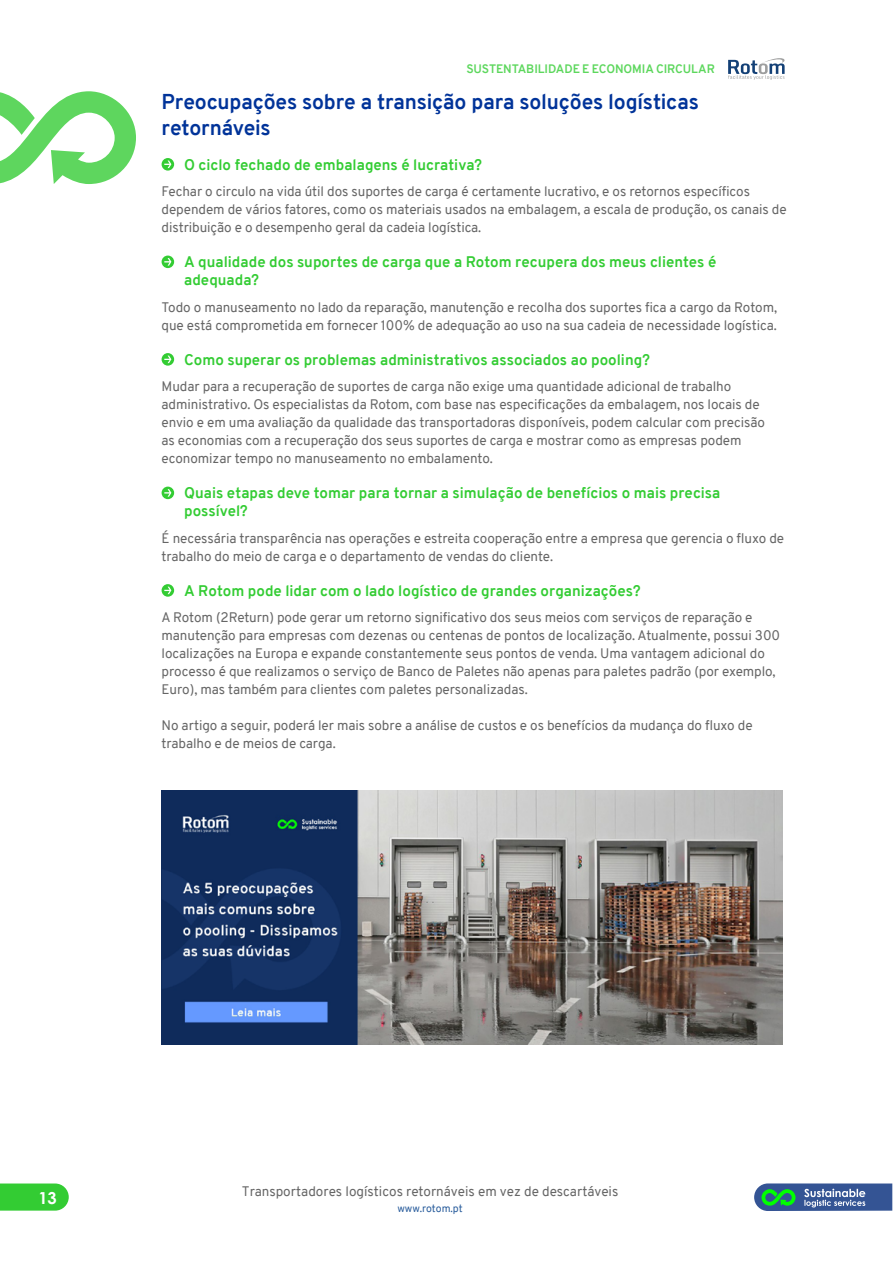
<style>
.page{position:relative;width:893px;height:1263px;background:#fff}
.page>*{position:absolute;margin:0;border:0;box-sizing:border-box;transform-origin:0 0}
.t1{font:700 21px/25.2px "Overpass";letter-spacing:-.01em;color:#039}
.t2{font:700 16.5px "Century Gothic";color:#fff}
.t3{font:700 15px/18px "Overpass";color:#3c3}
.t4{font:13.5px/18px "Overpass";letter-spacing:-.005em;color:#666}
.t5{font:700 12px "Overpass";letter-spacing:-.01em;color:#5dd75d}
.t6{font:10.5px "Overpass";color:#275b9b}
</style>
<div class="page">
<svg style="left:0;top:91px;width:136px;height:93px"></svg>
<svg style="left:0;top:1183px;width:69px;height:27px;background:#3fcf3f"></svg>
<svg style="left:754px;top:1183px;width:138px;height:28px;background:#4b7897"></svg>
<svg style="left:728px;top:58px;width:57px;height:22px"></svg>
<svg style="left:162px;top:158px;width:12px;height:13px"></svg>
<svg style="left:164px;top:161px;width:7px;height:7px"></svg>
<div style="left:162px;top:256px;width:12px;height:12px;background:#3c3;border-radius:50%"></div>
<svg style="left:164px;top:258px;width:7px;height:8px"></svg>
<svg style="left:162px;top:353px;width:12px;height:13px"></svg>
<svg style="left:164px;top:356px;width:7px;height:7px"></svg>
<div style="left:162px;top:487px;width:12px;height:12px;background:#3c3;border-radius:50%"></div>
<svg style="left:164px;top:489px;width:7px;height:8px"></svg>
<svg style="left:162px;top:584px;width:12px;height:13px"></svg>
<svg style="left:164px;top:587px;width:7px;height:7px"></svg>
<img style="left:162px;top:791px;width:621px;height:254px">
<p class="t5" style="left:466px;top:61px;width:250px">SUSTENTABILIDADE E ECONOMIA CIRCULAR</p>
<h1 class="t1" style="left:162px;top:90px;width:539px">Preocupações sobre a transição para soluções logísticas retornáveis</h1>
<p class="t3" style="left:184px;top:155px;width:300px">O ciclo fechado de embalagens é lucrativa?</p>
<p class="t4" style="left:162px;top:182px;width:627px">Fechar o circulo na vida útil dos suportes de carga é certamente lucrativo, e os retornos específicos dependem de vários fatores, como os materiais usados na embalagem, a escala de produção, os canais de distribuição e o desempenho geral da cadeia logística.</p>
<p class="t3" style="left:184px;top:253px;width:534px">A qualidade dos suportes de carga que a Rotom recupera dos meus clientes é adequada?</p>
<p class="t4" style="left:162px;top:298px;width:617px">Todo o manuseamento no lado da reparação, manutenção e recolha dos suportes fica a cargo da Rotom, que está comprometida em fornecer 100% de adequação ao uso na sua cadeia de necessidade logística.</p>
<p class="t3" style="left:184px;top:350px;width:467px">Como superar os problemas administrativos associados ao pooling?</p>
<p class="t4" style="left:162px;top:377px;width:605px">Mudar para a recuperação de suportes de carga não exige uma quantidade adicional de trabalho administrativo. Os especialistas da Rotom, com base nas especificações da embalagem, nos locais de envio e em uma avaliação da qualidade das transportadoras disponíveis, podem calcular com precisão as economias com a recuperação dos seus suportes de carga e mostrar como as empresas podem economizar tempo no manuseamento no embalamento.</p>
<p class="t3" style="left:184px;top:484px;width:538px">Quais etapas deve tomar para tornar a simulação de benefícios o mais precisa possível?</p>
<p class="t4" style="left:162px;top:529px;width:624px">É necessária transparência nas operações e estreita cooperação entre a empresa que gerencia o fluxo de trabalho do meio de carga e o departamento de vendas do cliente.</p>
<p class="t3" style="left:184px;top:581px;width:458px">A Rotom pode lidar com o lado logístico de grandes organizações?</p>
<p class="t4" style="left:162px;top:608px;width:620px">A Rotom (2Return) pode gerar um retorno significativo dos seus meios com serviços de reparação e manutenção para empresas com dezenas ou centenas de pontos de localização. Atualmente, possui 300 localizações na Europa e expande constantemente seus pontos de venda. Uma vantagem adicional do processo é que realizamos o serviço de Banco de Paletes não apenas para paletes padrão (por exemplo, Euro), mas também para clientes com paletes personalizadas.</p>
<p class="t4" style="left:162px;top:716px;width:593px">No artigo a seguir, poderá ler mais sobre a análise de custos e os benefícios da mudança do fluxo de trabalho e de meios de carga.</p>
<p class="t2" style="left:38px;top:1185px;width:20px">13</p>
<p class="t4" style="left:242px;top:1182px;width:378px">Transportadores logísticos retornáveis em vez de descartáveis</p>
<p class="t6" style="left:397px;top:1200px;width:67px">www.rotom.pt</p>
</div>
